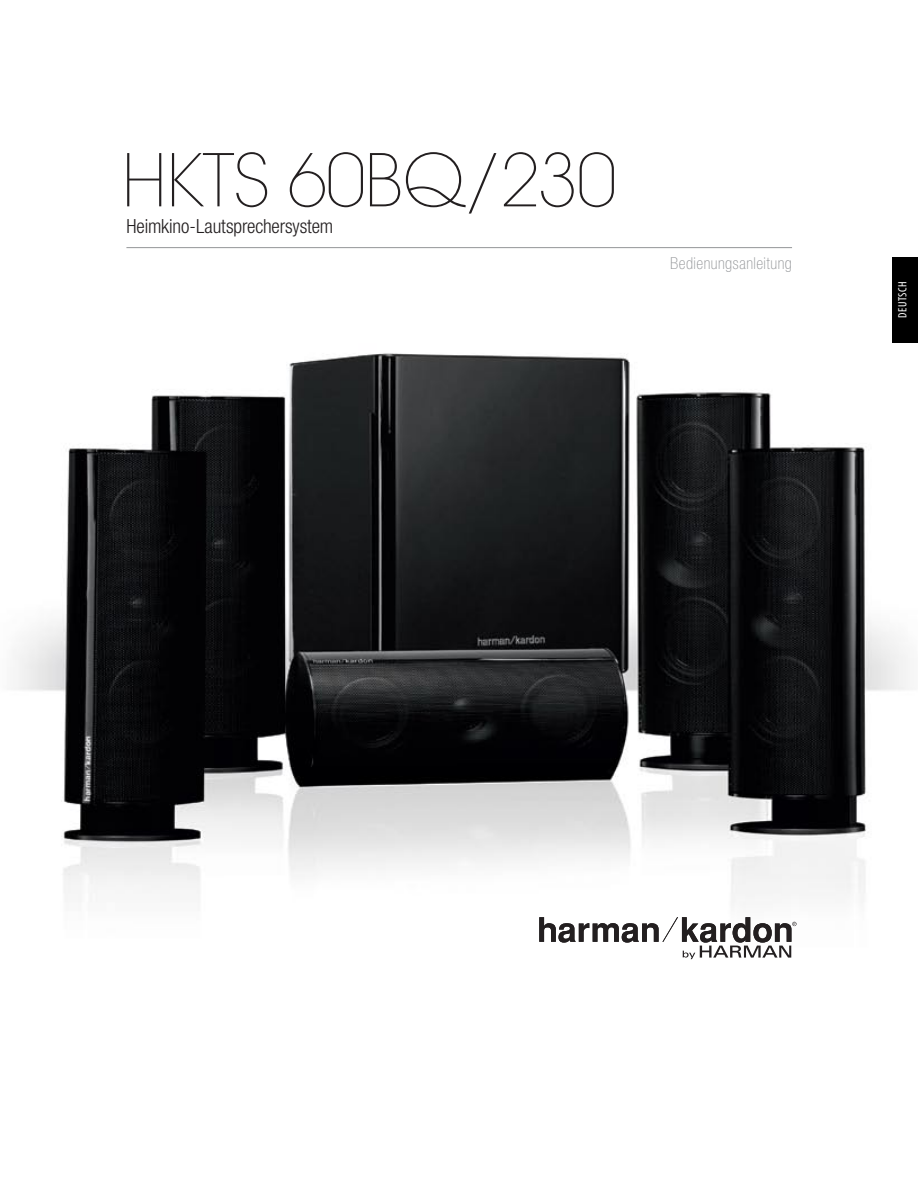
<style>
.page{position:relative;width:918px;height:1188px;background:#fff}
.page>*{position:absolute;margin:0;border:0;box-sizing:border-box;transform-origin:0 0}
.t1{font:200 72px "ITC Avant Garde Std";letter-spacing:-.02em;color:#231f20}
.t2{font:300 condensed 19.5px "Helvetica Neue";letter-spacing:-.01em;color:#231f20}
.t3{font:100 condensed 16.5px "Helvetica Neue";letter-spacing:.03em;color:#939598}
.t4{font:condensed 12px "Myriad Pro";letter-spacing:.04em;color:#fff}
</style>
<div class="page">
<img style="left:14px;top:248px;width:904px;height:712px">
<svg style="left:539px;top:917px;width:258px;height:42px"></svg>
<hr style="left:126px;top:247px;width:666px;height:1px;background:#939598">
<div style="left:892px;top:257px;width:26px;height:85px;background:#000"></div>
<h1 class="t1" style="left:122px;top:138px;width:497px">HKTS 60BQ/230</h1>
<p class="t2" style="left:126px;top:215px;width:208px">Heimkino-Lautsprechersystem</p>
<p class="t3" style="left:670px;top:254px;width:123px">Bedienungsanleitung</p>
<p class="t4" style="left:896px;top:318px;width:38px;rotate:-90deg">DEUTSCH</p>
</div>
